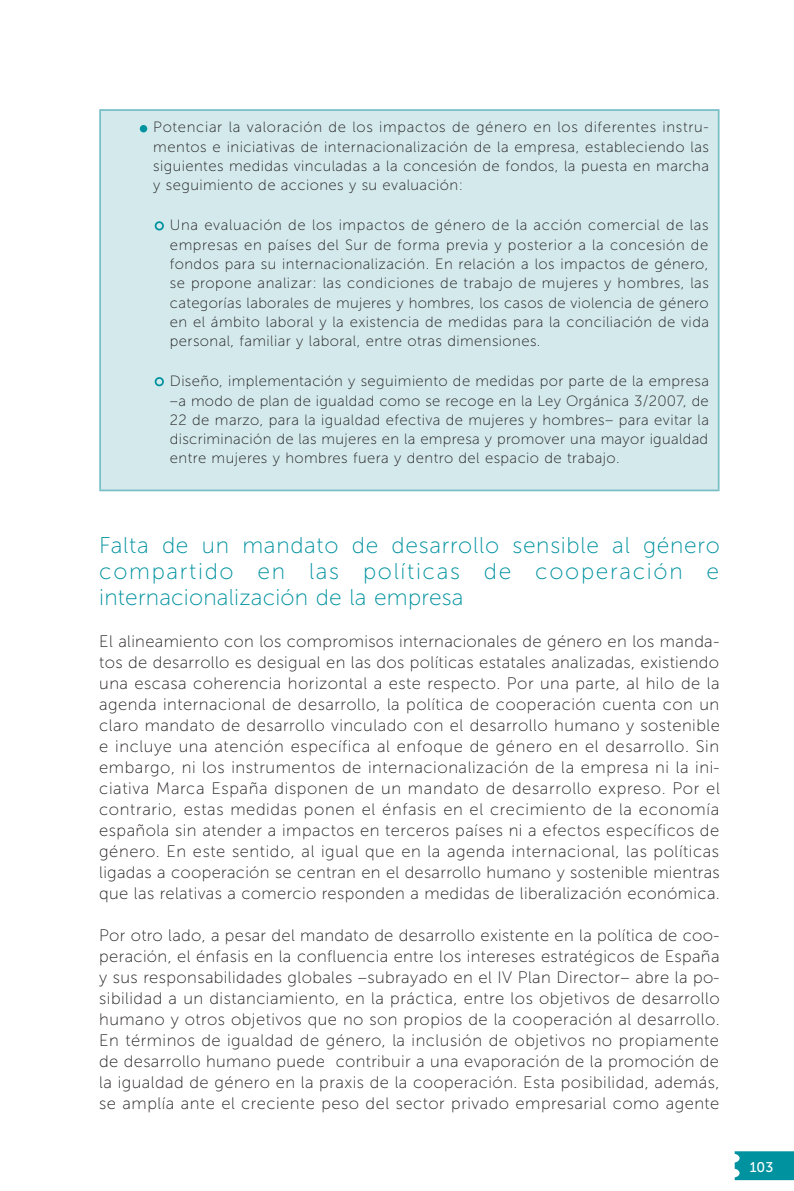
<style>
.page{position:relative;width:794px;height:1191px;background:#fff}
.page>*{position:absolute;margin:0;border:0;box-sizing:border-box;transform-origin:0 0}
.EPIGRAFE_1{font:22.75px/26.2px "Museo Sans 100";letter-spacing:.01em;color:#00929f;text-align:justify}
.PARRAFO{font:16.62px/21px "Museo Sans 100";letter-spacing:.02em;color:#231f20;text-align:justify}
.Párrafo_Recuadro{font:14.88px/19.2px "Museo Sans 100";letter-spacing:.03em;color:#231f20;text-align:justify}
.t1{font:14px "Museo Sans 500";color:#fff}
</style>
<div class="page">
<svg style="left:734px;top:1151px;width:60px;height:29px;background:#0e98a4"></svg>
<div style="left:100px;top:110px;width:618px;height:380px;background:#d3e9ec"></div>
<hr style="left:99px;top:109px;width:620px;height:2px;background:#77bec7">
<hr style="left:99px;top:111px;width:2px;height:378px;background:#77bec7">
<hr style="left:718px;top:111px;width:1px;height:378px;background:#77bec7">
<hr style="left:99px;top:489px;width:620px;height:2px;background:#77bec7">
<div style="left:140px;top:125px;width:7px;height:7px;background:#00929f;border-radius:50%"></div>
<div style="left:155px;top:221px;width:9px;height:9px;border:2px solid #00929f;border-radius:50%"></div>
<div style="left:155px;top:377px;width:9px;height:9px;border:2px solid #00929f;border-radius:50%"></div>
<p class="Párrafo_Recuadro" style="left:153px;top:118px;width:557px">Potenciar la valoración de los impactos de género en los diferentes instru&shy;mentos e iniciativas de internacionalización de la empresa, estableciendo las siguientes medidas vinculadas a la concesión de fondos, la puesta en marcha y seguimiento de acciones y su evaluación:</p>
<p class="Párrafo_Recuadro" style="left:170px;top:216px;width:540px">Una evaluación de los impactos de género de la acción comercial de las empresas en países del Sur de forma previa y posterior a la concesión de fondos para su internacionalización. En relación a los impactos de género, se propone analizar: las condiciones de trabajo de mujeres y hombres, las categorías laborales de mujeres y hombres, los casos de violencia de género en el ámbito laboral y la existencia de medidas para la conciliación de vida personal, familiar y laboral, entre otras dimensiones.</p>
<p class="Párrafo_Recuadro" style="left:170px;top:372px;width:540px">Diseño, implementación y seguimiento de medidas por parte de la empresa –a modo de plan de igualdad como se recoge en la Ley Orgánica 3/2007, de 22 de marzo, para la igualdad efectiva de mujeres y hombres– para evitar la discriminación de las mujeres en la empresa y promover una mayor igualdad entre mujeres y hombres fuera y dentro del espacio de trabajo.</p>
<p class="EPIGRAFE_1" style="left:99px;top:532px;width:622px">Falta de un mandato de desarrollo sensible al género compartido en las políticas de cooperación e internacionalización de la empresa</p>
<p class="PARRAFO" style="left:99px;top:631px;width:622px">El alineamiento con los compromisos internacionales de género en los manda&shy;tos de desarrollo es desigual en las dos políticas estatales analizadas, existiendo una escasa coherencia horizontal a este respecto. Por una parte, al hilo de la agenda internacional de desarrollo, la política de cooperación cuenta con un claro mandato de desarrollo vinculado con el desarrollo humano y sostenible e incluye una atención específica al enfoque de género en el desarrollo. Sin embargo, ni los instrumentos de internacionalización de la empresa ni la ini&shy;ciativa Marca España disponen de un mandato de desarrollo expreso. Por el contrario, estas medidas ponen el énfasis en el crecimiento de la economía española sin atender a impactos en terceros países ni a efectos específicos de género. En este sentido, al igual que en la agenda internacional, las políticas ligadas a cooperación se centran en el desarrollo humano y sostenible mientras que las relativas a comercio responden a medidas de liberalización económica.</p>
<p class="PARRAFO" style="left:99px;top:925px;width:622px">Por otro lado, a pesar del mandato de desarrollo existente en la política de coo&shy;peración, el énfasis en la confluencia entre los intereses estratégicos de España y sus responsabilidades globales –subrayado en el IV Plan Director– abre la po&shy;sibilidad a un distanciamiento, en la práctica, entre los objetivos de desarrollo humano y otros objetivos que no son propios de la cooperación al desarrollo.<br>En términos de igualdad de género, la inclusión de objetivos no propiamente de desarrollo humano puede contribuir a una evaporación de la promoción de la igualdad de género en la praxis de la cooperación. Esta posibilidad, además, se amplía ante el creciente peso del sector privado empresarial como agente</p>
<p class="t1" style="left:749px;top:1159px;width:25px">103</p>
</div>
